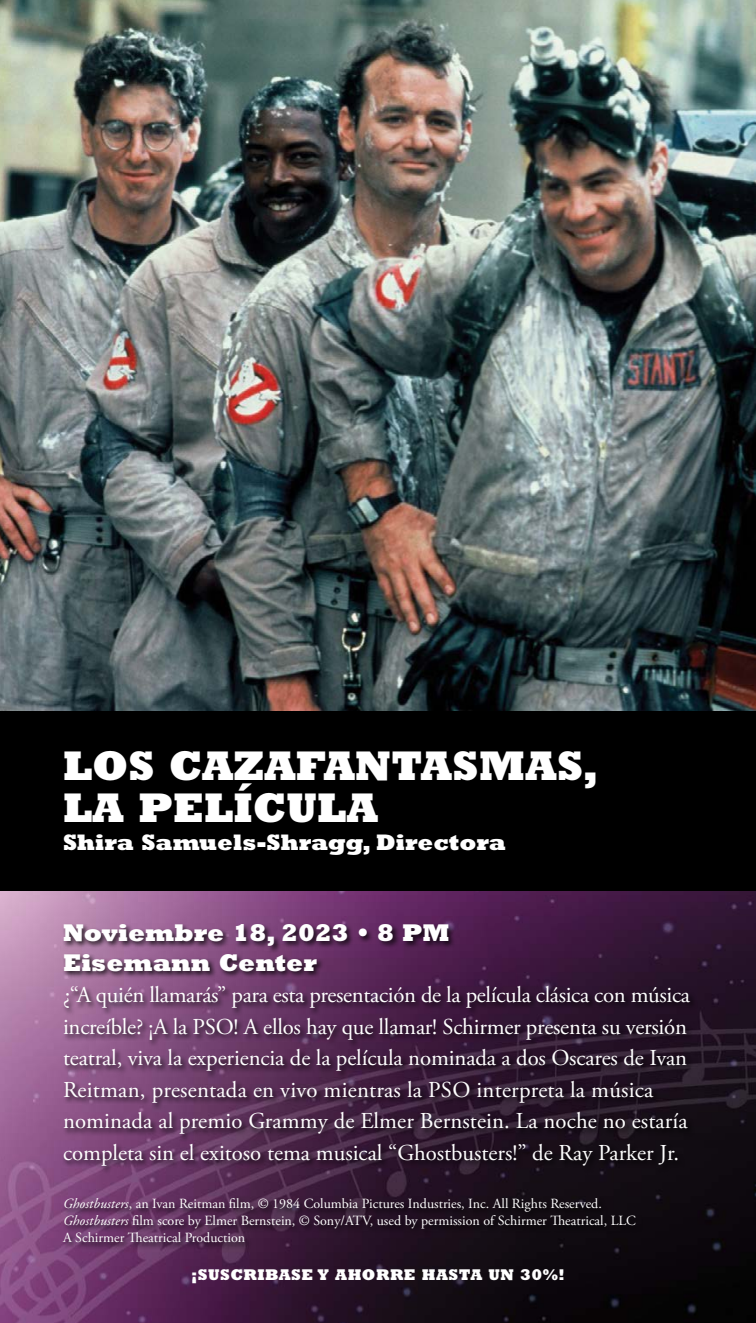
<style>
.page{position:relative;width:756px;height:1323px;background:#fff}
.page>*{position:absolute;margin:0;border:0;box-sizing:border-box;transform-origin:0 0}
.t1{font:800 42px/42px "Rockwell Std";color:#fff}
.t2{font:800 24.5px/29.4px "Rockwell Std";color:#fff}
.t3{font:22.75px/31.5px "Adobe Garamond Pro";letter-spacing:-.005em;color:#fff}
.t4{font:800 22.75px "Rockwell Std";color:#fff}
.t5{font:800 15.75px "Rockwell Std";letter-spacing:.03em;color:#fff}
.t6{font:14px/16.8px "Adobe Garamond Pro";color:#fff}
.s1{font-style:italic}
</style>
<div class="page">
<img style="left:0;top:890px;width:756px;height:433px">
<img style="left:0;top:0;width:756px;height:711px">
<div style="left:0;top:711px;width:756px;height:179px;background:#000"></div>
<div style="left:61px;top:923px;width:637px;height:328px;background:#000;opacity:.75"></div>
<h1 class="t1" style="left:63px;top:744px;width:537px">LOS CAZAFANTASMAS,<br>LA PELÍCULA</h1>
<p class="t4" style="left:63px;top:828px;width:444px">Shira Samuels-Shragg, Directora</p>
<p class="t2" style="left:63px;top:918px;width:388px">Noviembre 18, 2023 • 8 PM<br>Eisemann Center</p>
<p class="t3" style="left:63px;top:980px;width:629px">¿“A quién llamarás” para esta presentación de la película clásica con música increíble? ¡A la PSO! A ellos hay que llamar! Schirmer presenta su versión teatral, viva la experiencia de la película nominada a dos Oscares de Ivan Reitman, presentada en vivo mientras la PSO interpreta la música nominada al premio Grammy de Elmer Bernstein. La noche no estaría completa sin el exitoso tema musical “Ghostbusters!” de Ray Parker Jr.</p>
<p class="t6" style="left:63px;top:1196px;width:574px"><span class="s1">Ghostbusters</span>, an Ivan Reitman film, © 1984 Columbia Pictures Industries, Inc. All Rights Reserved.<br><span class="s1">Ghostbusters</span> film score by Elmer Bernstein, © Sony/ATV, used by permission of Schirmer Theatrical, LLC<br>A Schirmer Theatrical Production</p>
<p class="t5" style="left:191px;top:1265px;width:375px">¡SUSCRIBASE Y AHORRE HASTA UN 30%!</p>
</div>
